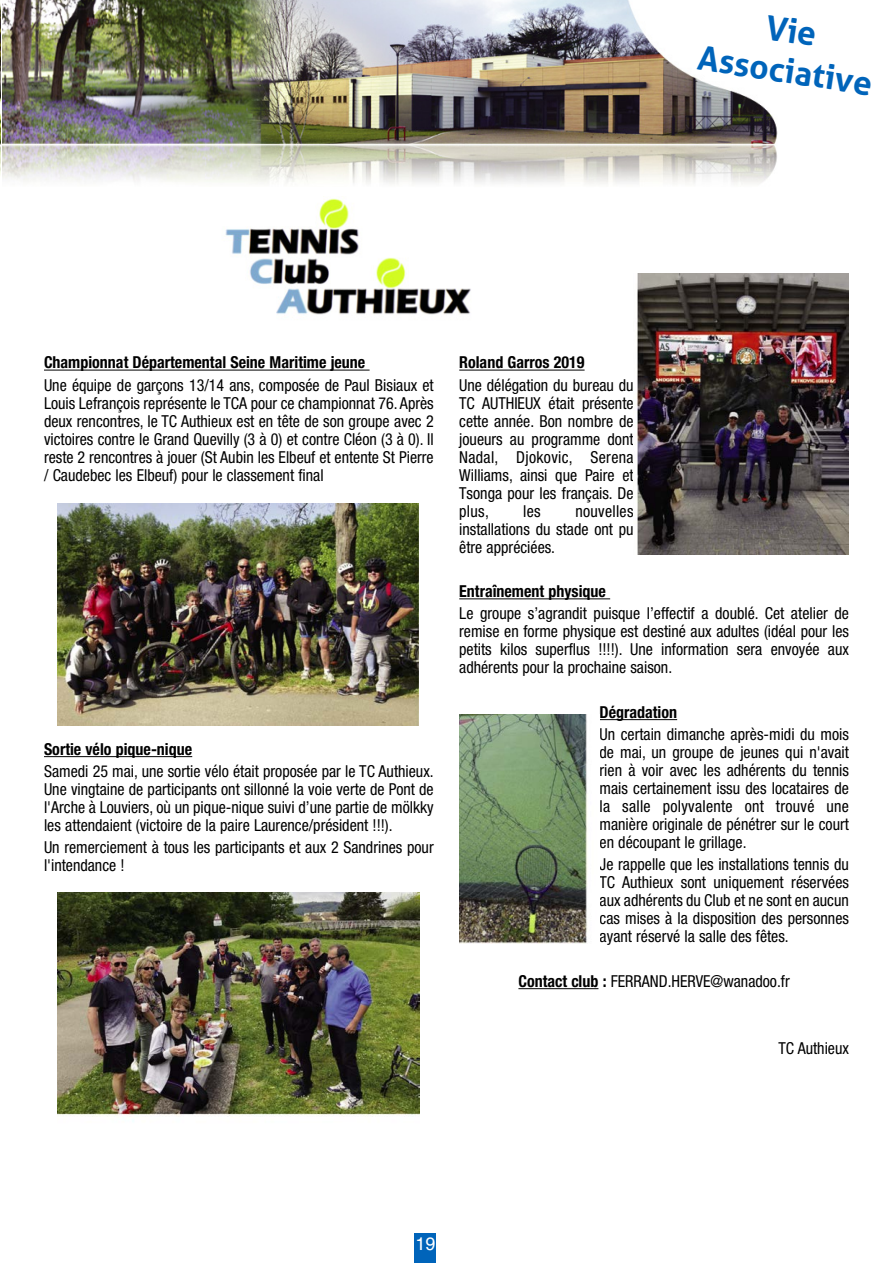
<style>
.page{position:relative;width:893px;height:1263px;background:#fff}
.page>*{position:absolute;margin:0;border:0;box-sizing:border-box;transform-origin:0 0}
.t1{font:700 33.6px/40.2px "Aller";color:#0064ba;text-align:center}
.t2{font:18px "Helvetica";color:#fff}
.t3{font:condensed 16.5px/18px "Helvetica Neue";color:#000;text-align:justify}
.t4{font:700 condensed 16.5px "Helvetica Neue";color:#000}
.s1{font-weight:700}
</style>
<div class="page">
<img style="left:2px;top:0;width:776px;height:197px">
<div style="left:415px;top:1233px;width:21px;height:30px;background:#0064ba"></div>
<img style="left:0;top:3px;width:1px;height:172px">
<img style="left:225px;top:198px;width:246px;height:117px">
<hr style="left:44px;top:370px;width:326px;height:1px;background:#000">
<hr style="left:44px;top:756px;width:148px;height:1px;background:#000">
<hr style="left:459px;top:370px;width:126px;height:1px;background:#000">
<hr style="left:459px;top:598px;width:151px;height:1px;background:#000">
<hr style="left:600px;top:719px;width:77px;height:1px;background:#000">
<hr style="left:518px;top:988px;width:80px;height:1px;background:#000">
<img style="left:57px;top:504px;width:362px;height:221px">
<img style="left:58px;top:892px;width:361px;height:229px">
<img style="left:636px;top:273px;width:212px;height:281px">
<img style="left:459px;top:714px;width:129px;height:229px">
<h1 class="t1" style="left:708px;top:-3px;width:177px;rotate:9deg">Vie<br>Associative</h1>
<p class="t4" style="left:44px;top:352px;width:323px">Championnat Départemental Seine Maritime jeune</p>
<p class="t3" style="left:44px;top:376px;width:391px">Une équipe de garçons 13/14 ans, composée de Paul Bisiaux et Louis Lefrançois représente le TCA pour ce championnat 76. Après deux rencontres, le TC Authieux est en tête de son groupe avec 2 victoires contre le Grand Quevilly (3 à 0) et contre Cléon (3 à 0). Il reste 2 rencontres à jouer (St Aubin les Elbeuf et entente St Pierre / Caudebec les Elbeuf) pour le classement final</p>
<p class="t4" style="left:44px;top:739px;width:150px">Sortie vélo pique-nique</p>
<p class="t3" style="left:44px;top:762px;width:391px">Samedi 25 mai, une sortie vélo était proposée par le TC Authieux.<br>Une vingtaine de participants ont sillonné la voie verte de Pont de l'Arche à Louviers, où un pique-nique suivi d’une partie de mölkky les attendaient (victoire de la paire Laurence/président !!!).</p>
<p class="t3" style="left:44px;top:838px;width:391px">Un remerciement à tous les participants et aux 2 Sandrines pour l'intendance !</p>
<p class="t4" style="left:459px;top:352px;width:127px">Roland Garros 2019</p>
<p class="t3" style="left:459px;top:376px;width:176px">Une délégation du bureau du TC AUTHIEUX était présente cette année. Bon nombre de joueurs au programme dont Nadal, Djokovic, Serena Williams, ainsi que Paire et Tsonga pour les français. De plus,</p>
<p class="t3" style="left:459px;top:502px;width:176px;text-indent:116px">nouvelles installations du stade ont pu être appréciées.</p>
<p class="t4" style="left:459px;top:581px;width:148px">Entraînement physique</p>
<p class="t3" style="left:459px;top:604px;width:391px">Le groupe s’agrandit puisque l’effectif a doublé. Cet atelier de remise en forme physique est destiné aux adultes (idéal pour les petits kilos superflus !!!!). Une information sera envoyée aux adhérents pour la prochaine saison.</p>
<p class="t4" style="left:600px;top:702px;width:79px">Dégradation</p>
<p class="t3" style="left:600px;top:725px;width:251px">Un certain dimanche après-midi du mois de mai, un groupe de jeunes qui n'avait rien à voir avec les adhérents du tennis mais certainement issu des locataires de la salle polyvalente ont trouvé une manière originale de pénétrer sur le court en découpant le grillage.</p>
<p class="t3" style="left:600px;top:855px;width:251px">Je rappelle que les installations tennis du TC Authieux sont uniquement réservées aux adhérents du Club et ne sont en aucun cas mises à la disposition des personnes ayant réservé la salle des fêtes.</p>
<p class="t3" style="left:518px;top:972px;width:273px"><span class="s1">Contact club :</span> FERRAND.HERVE@wanadoo.fr</p>
<p class="t3" style="left:523px;top:502px;width:19px">les</p>
<p class="t3" style="left:778px;top:1039px;width:72px">TC Authieux</p>
<p class="t2" style="left:416px;top:1233px;width:22px">19</p>
</div>
